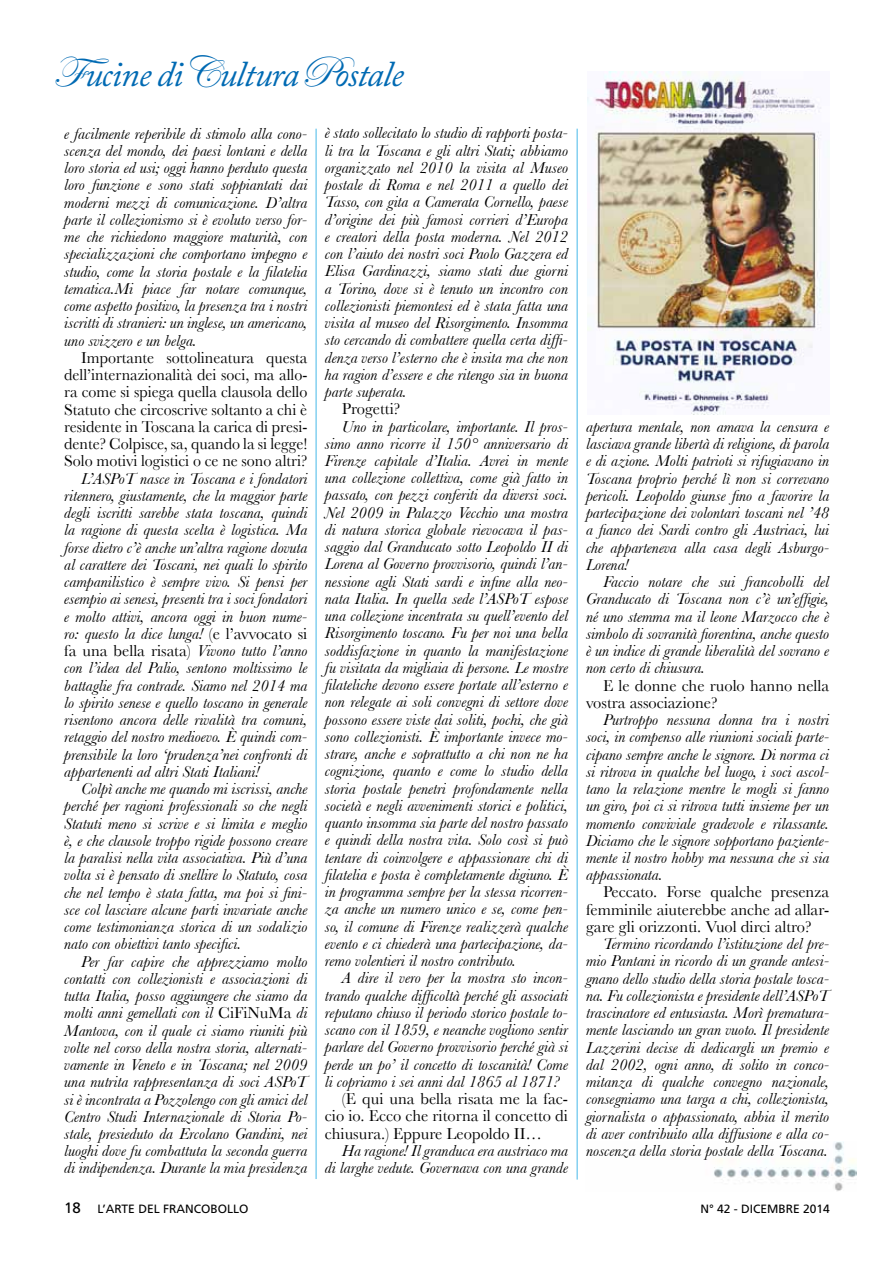
<style>
.page{position:relative;width:893px;height:1263px;background:#fff}
.page>*{position:absolute;margin:0;border:0;box-sizing:border-box;transform-origin:0 0}
.t1{font:italic 36px "Adobe Caslon Pro";letter-spacing:-.025em;color:#006ab3}
.t2{font:italic 16.5px/17.2px "Baskerville";color:#000;text-align:justify}
.t3{font:16.5px/17.2px "Baskerville";color:#000;text-align:justify}
.t4{font:12px "Frutiger";color:#000}
.s1{font-family:"Edwardian Script ITC";font-style:normal;font-size:45px}
.s2{font-style:normal}
.s3{font-size:15px}
</style>
<div class="page">
<hr style="left:315px;top:129px;width:2px;height:1050px;background:#84d0f0">
<hr style="left:576px;top:129px;width:2px;height:1050px;background:#84d0f0">
<img style="left:714px;top:1142px;width:142px;height:49px">
<img style="left:588px;top:72px;width:235px;height:343px">
<h1 class="t1" style="left:53px;top:53px;width:352px"><span class="s1">F</span>ucine di<span class="s1">C</span>ultura<span class="s1">P</span>ostale</h1>
<p class="t2" style="left:64px;top:125px;width:245px">e facilmente reperibile di stimolo alla cono&shy;scenza del mondo, dei paesi lontani e della loro storia ed usi; oggi hanno perduto questa loro funzione e sono stati soppiantati dai moderni mezzi di comunicazione. D’altra parte il collezionismo si è evoluto verso for&shy;me che richiedono maggiore maturità, con specializzazioni che comportano impegno e studio, come la storia postale e la filatelia tematica.Mi piace far notare comunque, come aspetto positivo, la presenza tra i nostri iscritti di stranieri: un inglese, un americano, uno svizzero e un belga.</p>
<p class="t3" style="left:64px;top:349px;width:245px;text-indent:17px">Importante sottolineatura questa dell’internazionalità dei soci, ma allo&shy;ra come si spiega quella clausola dello Statuto che circoscrive soltanto a chi è residente in Toscana la carica di presi&shy;dente? Colpisce, sa, quando la si legge!<br>Solo motivi logistici o ce ne sono altri?</p>
<p class="t2" style="left:64px;top:470px;width:245px;text-indent:17px">L’ASPoT nasce in Toscana e i fondatori ritennero, giustamente, che la maggior parte degli iscritti sarebbe stata toscana, quindi la ragione di questa scelta è logistica. Ma forse dietro c’è anche un’altra ragione dovuta al carattere dei Toscani, nei quali lo spirito campanilistico è sempre vivo. Si pensi per esempio ai senesi, presenti tra i soci fondatori e molto attivi, ancora oggi in buon nume&shy;ro: questo la dice lunga! <span class="s2">(e l’avvocato si fa una bella risata)</span> Vivono tutto l’anno con l’idea del Palio, sentono moltissimo le battaglie fra contrade. Siamo nel 2014 ma lo spirito senese e quello toscano in generale risentono ancora delle rivalità tra comuni, retaggio del nostro medioevo. È quindi com&shy;prensibile la loro ‘prudenza’nei confronti di appartenenti ad altri Stati Italiani!</p>
<p class="t2" style="left:64px;top:780px;width:245px;text-indent:17px">Colpì anche me quando mi iscrissi, anche perché per ragioni professionali so che negli Statuti meno si scrive e si limita e meglio è, e che clausole troppo rigide possono creare la paralisi nella vita associativa. Più d’una volta si è pensato di snellire lo Statuto, cosa che nel tempo è stata fatta, ma poi si fini&shy;sce col lasciare alcune parti invariate anche come testimonianza storica di un sodalizio nato con obiettivi tanto specifici.</p>
<p class="t2" style="left:64px;top:952px;width:245px;text-indent:17px">Per far capire che apprezziamo molto contatti con collezionisti e associazioni di tutta Italia, posso aggiungere che siamo da molti anni gemellati con il <span class="s2">CiFiNuMa</span> di Mantova, con il quale ci siamo riuniti più volte nel corso della nostra storia, alternati&shy;vamente in Veneto e in Toscana; nel 2009 una nutrita rappresentanza di soci ASPoT si è incontrata a Pozzolengo con gli amici del Centro Studi Internazionale di Storia Po&shy;stale, presieduto da Ercolano Gandini, nei luoghi dove fu combattuta la seconda guerra di indipendenza. Durante la mia presidenza</p>
<p class="t2" style="left:325px;top:124px;width:245px">è stato sollecitato lo studio di rapporti posta&shy;li tra la Toscana e gli altri Stati; abbiamo organizzato nel 2010 la visita al Museo postale di Roma e nel 2011 a quello dei Tasso, con gita a Camerata Cornello, paese d’origine dei più famosi corrieri d’Europa e creatori della posta moderna. Nel 2012 con l’aiuto dei nostri soci Paolo Gazzera ed Elisa Gardinazzi, siamo stati due giorni a Torino, dove si è tenuto un incontro con collezionisti piemontesi ed è stata fatta una visita al museo del Risorgimento. Insomma sto cercando di combattere quella certa diffi&shy;denza verso l’esterno che è insita ma che non ha ragion d’essere e che ritengo sia in buona parte superata.</p>
<p class="t3" style="left:342px;top:400px;width:60px">Progetti?</p>
<p class="t2" style="left:325px;top:417px;width:245px;text-indent:17px">Uno in particolare, importante. Il pros&shy;simo anno ricorre il 150° anniversario di Firenze capitale d’Italia. Avrei in mente una collezione collettiva, come già fatto in passato, con pezzi conferiti da diversi soci.<br>Nel 2009 in Palazzo Vecchio una mostra di natura storica globale rievocava il pas&shy;saggio dal Granducato sotto Leopoldo II di Lorena al Governo provvisorio, quindi l’an&shy;nessione agli Stati sardi e infine alla neo&shy;nata Italia. In quella sede l’ASPoT espose una collezione incentrata su quell’evento del Risorgimento toscano. Fu per noi una bella soddisfazione in quanto la manifestazione fu visitata da migliaia di persone. Le mostre filateliche devono essere portate all’esterno e non relegate ai soli convegni di settore dove possono essere viste dai soliti, pochi, che già sono collezionisti. È importante invece mo&shy;strare, anche e soprattutto a chi non ne ha cognizione, quanto e come lo studio della storia postale penetri profondamente nella società e negli avvenimenti storici e politici, quanto insomma sia parte del nostro passato e quindi della nostra vita. Solo così si può tentare di coinvolgere e appassionare chi di filatelia e posta è completamente digiuno. È in programma sempre per la stessa ricorren&shy;za anche un numero unico e se, come pen&shy;so, il comune di Firenze realizzerà qualche evento e ci chiederà una partecipazione, da&shy;remo volentieri il nostro contributo.</p>
<p class="t2" style="left:325px;top:969px;width:245px;text-indent:17px">A dire il vero per la mostra sto incon&shy;trando qualche difficoltà perché gli associati reputano chiuso il periodo storico postale to&shy;scano con il 1859, e neanche vogliono sentir parlare del Governo provvisorio perché già si perde un po’ il concetto di toscanità! Come li copriamo i sei anni dal 1865 al 1871?</p>
<p class="t3" style="left:325px;top:1090px;width:245px;text-indent:17px">(E qui una bella risata me la fac&shy;cio io. Ecco che ritorna il concetto di chiusura.) Eppure Leopoldo II…</p>
<p class="t2" style="left:325px;top:1142px;width:245px;text-align:right">Ha ragione! Il granduca era austriaco ma<br>di larghe vedute. Governava con una grande</p>
<p class="t2" style="left:586px;top:418px;width:245px">apertura mentale, non amava la censura e lasciava grande libertà di religione, di parola e di azione. Molti patrioti si rifugiavano in Toscana proprio perché lì non si correvano pericoli. Leopoldo giunse fino a favorire la partecipazione dei volontari toscani nel ’48 a fianco dei Sardi contro gli Austriaci, lui che apparteneva alla casa degli Asburgo-Lorena!</p>
<p class="t2" style="left:586px;top:573px;width:245px;text-indent:17px">Faccio notare che sui francobolli del Granducato di Toscana non c’è un’effigie, né uno stemma ma il leone Marzocco che è simbolo di sovranità fiorentina, anche questo è un indice di grande liberalità del sovrano e non certo di chiusura.</p>
<p class="t3" style="left:586px;top:676px;width:245px;text-indent:17px">E le donne che ruolo hanno nella vostra associazione?</p>
<p class="t2" style="left:586px;top:711px;width:245px;text-indent:17px">Purtroppo nessuna donna tra i nostri soci, in compenso alle riunioni sociali parte&shy;cipano sempre anche le signore. Di norma ci si ritrova in qualche bel luogo, i soci ascol&shy;tano la relazione mentre le mogli si fanno un giro, poi ci si ritrova tutti insieme per un momento conviviale gradevole e rilassante.<br>Diciamo che le signore sopportano paziente&shy;mente il nostro hobby ma nessuna che si sia appassionata.</p>
<p class="t3" style="left:586px;top:883px;width:245px;text-indent:17px">Peccato. Forse qualche presenza femminile aiuterebbe anche ad allar&shy;gare gli orizzonti. Vuol dirci altro?</p>
<p class="t2" style="left:586px;top:935px;width:245px;text-indent:17px">Termino ricordando l’istituzione del pre&shy;mio Pantani in ricordo di un grande antesi&shy;gnano dello studio della storia postale tosca&shy;na. Fu collezionista e presidente dell’ASPoT trascinatore ed entusiasta. Morì prematura&shy;mente lasciando un gran vuoto. Il presidente Lazzerini decise di dedicargli un premio e dal 2002, ogni anno, di solito in conco&shy;mitanza di qualche convegno nazionale, consegniamo una targa a chi, collezionista, giornalista o appassionato, abbia il merito di aver contribuito alla diffusione e alla co&shy;noscenza della storia postale della Toscana.</p>
<p class="t4" style="left:64px;top:1202px;width:186px"><span class="s3">18</span> L’ARTE DEL FRANCOBOLLO</p>
<p class="t4" style="left:700px;top:1201px;width:131px">N° 42 - DICEMBRE 2014</p>
</div>
